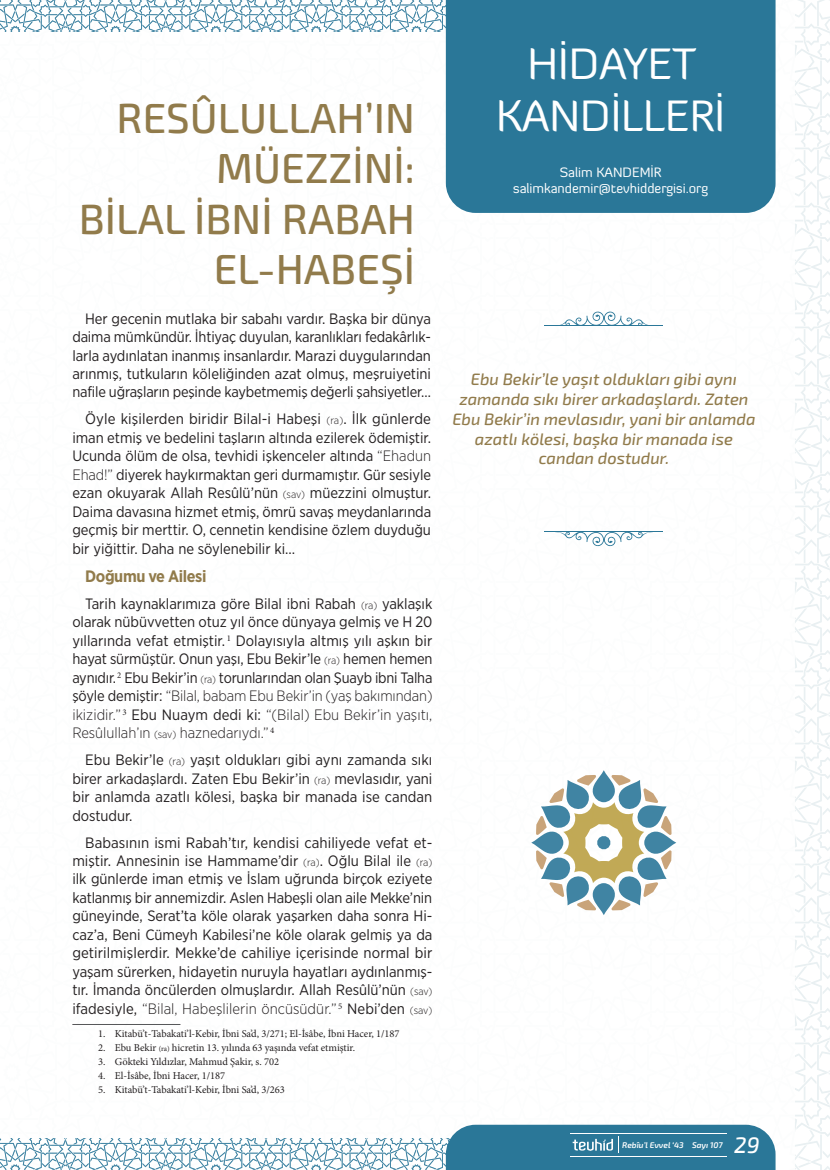
<style>
.page{position:relative;width:830px;height:1170px;background:#fff}
.page>*{position:absolute;margin:0;border:0;box-sizing:border-box;transform-origin:0 0}
.Yazar_Sayfa_Baslik{font:43.5px/52.2px "Diavlo";color:#fff;text-align:center}
.Yazar_Yazi_Baslik_Sa{font:500 42px/50.4px "Exo 2";color:#917b4b;text-align:right}
.t1{font:italic 500 22.5px "Exo 2";color:#fff}
.Spor_Yazar_Giris{font:italic 500 16.5px/19.8px "Exo 2";color:#917b4b;text-align:center}
.Arabaslik_2{font:700 16.5px "Gotham Narrow";letter-spacing:-.025em;color:#917b4b}
.Text{font:15px/18.5px "Gotham Narrow";letter-spacing:-.005em;color:#231f20;text-align:justify}
.Yazar_Sayfa_Mail_Sol{font:13.5px "Diavlo";color:#fff}
.Yazar_Sayfa_İsim_Sol{font:13.5px "Diavlo";color:#fff}
.Dipnot{font:10.5px "Minion Pro";letter-spacing:-.005em;color:#231f20}
.t2{font:italic 600 8.25px "Exo 2";color:#fff}
.s1{font-weight:300;font-size:10.5px}
.s2{font-weight:300}
.s3{font-size:7.5px}
</style>
<div class="page">
<svg style="left:795px;top:0;width:34px;height:1169px"></svg>
<div style="left:445px;top:0;width:330px;height:213px;background:#2a7798"></div>
<svg style="left:0;top:1138px;width:445px;height:31px"></svg>
<svg style="left:0;top:0;width:452px;height:31px"></svg>
<svg style="left:445px;top:1124px;width:330px;height:45px;background:#38809f"></svg>
<hr style="left:570px;top:1156px;width:156px;height:1px;background:#fff">
<hr style="left:570px;top:1132px;width:156px;height:1px;background:#fff">
<svg style="left:531px;top:770px;width:144px;height:144px"></svg>
<svg style="left:560px;top:311px;width:88px;height:14px"></svg>
<hr style="left:544px;top:325px;width:118px;height:1px;background:#2a7798">
<svg style="left:555px;top:531px;width:97px;height:15px"></svg>
<hr style="left:544px;top:532px;width:118px;height:1px;background:#2a7798">
<hr style="left:72px;top:1023px;width:108px;height:1px;background:#57585a">
<p class="Yazar_Yazi_Baslik_Sa" style="left:79px;top:94px;width:337px">RESÛLULLAH’IN<br>MÜEZZİNİ:<br>BİLAL İBNİ RABAH<br>EL-HABEŞİ</p>
<p class="Text" style="left:72px;top:309px;width:360px;text-indent:13px">Her gecenin mutlaka bir sabahı vardır. Başka bir dünya daima mümkündür. İhtiyaç duyulan, karanlıkları fedakârlık&shy;larla aydınlatan inanmış insanlardır. Marazi duygularından arınmış, tutkuların köleliğinden azat olmuş, meşruiyetini nafile uğraşların peşinde kaybetmemiş değerli şahsiyetler…</p>
<p class="Text" style="left:72px;top:409px;width:360px;text-indent:13px">Öyle kişilerden biridir Bilal-i Habeşi <span class="s1">(ra)</span>. İlk günlerde iman etmiş ve bedelini taşların altında ezilerek ödemiştir.<br>Ucunda ölüm de olsa, tevhidi işkenceler altında <span class="s2">“Ehadun Ehad!”</span> diyerek haykırmaktan geri durmamıştır. Gür sesiyle ezan okuyarak Allah Resûlü’nün <span class="s1">(sav)</span> müezzini olmuştur.<br>Daima davasına hizmet etmiş, ömrü savaş meydanlarında geçmiş bir merttir. O, cennetin kendisine özlem duyduğu bir yiğittir. Daha ne söylenebilir ki…</p>
<p class="Arabaslik_2" style="left:85px;top:565px;width:123px">Doğumu ve Ailesi</p>
<p class="Text" style="left:72px;top:594px;width:361px;text-indent:13px">Tarih kaynaklarımıza göre Bilal ibni Rabah <span class="s1">(ra)</span> yaklaşık olarak nübüvvetten otuz yıl önce dünyaya gelmiş ve H 20 yıllarında vefat etmiştir. <sup>1</sup> Dolayısıyla altmış yılı aşkın bir hayat sürmüştür. Onun yaşı, Ebu Bekir’le <span class="s1">(ra)</span> hemen hemen aynıdır. <sup>2</sup> Ebu Bekir’in <span class="s1">(ra)</span> torunlarından olan Şuayb ibni Talha şöyle demiştir: <span class="s2">“Bilal, babam Ebu Bekir’in (yaş bakımından) ikizidir.”</span> <sup>3</sup> Ebu Nuaym dedi ki: <span class="s2">“(Bilal) Ebu Bekir’in yaşıtı, Resûlullah’ın</span> <span class="s1">(sav)</span> <span class="s2">haznedarıydı.”</span> <sup>4</sup></p>
<p class="Text" style="left:72px;top:750px;width:361px;text-indent:13px">Ebu Bekir’le <span class="s1">(ra)</span> yaşıt oldukları gibi aynı zamanda sıkı birer arkadaşlardı. Zaten Ebu Bekir’in <span class="s1">(ra)</span> mevlasıdır, yani bir anlamda azatlı kölesi, başka bir manada ise candan dostudur.</p>
<p class="Text" style="left:72px;top:832px;width:361px;text-indent:13px">Babasının ismi Rabah’tır, kendisi cahiliyede vefat et&shy;miştir. Annesinin ise Hammame’dir <span class="s1">(ra)</span>. Oğlu Bilal ile <span class="s1">(ra) </span>ilk günlerde iman etmiş ve İslam uğrunda birçok eziyete katlanmış bir annemizdir. Aslen Habeşli olan aile Mekke’nin güneyinde, Serat’ta köle olarak yaşarken daha sonra Hi&shy;caz’a, Beni Cümeyh Kabilesi’ne köle olarak gelmiş ya da getirilmişlerdir. Mekke’de cahiliye içerisinde normal bir yaşam sürerken, hidayetin nuruyla hayatları aydınlanmış&shy;tır. İmanda öncülerden olmuşlardır. Allah Resûlü’nün <span class="s1">(sav) </span>ifadesiyle, <span class="s2">“Bilal, Habeşlilerin öncüsüdür.”</span> <sup>5</sup> Nebi’den <span class="s1">(sav)</span></p>
<p class="Dipnot" style="left:98px;top:1026px;width:303px">1. Kitabü’t-Tabakati’l-Kebir, İbni Sa’d, 3/271; El-İsâbe, İbni Hacer, 1/187</p>
<p class="Dipnot" style="left:98px;top:1040px;width:258px">2. Ebu Bekir <span class="s3">(ra)</span> hicretin 13. yılında 63 yaşında vefat etmiştir.</p>
<p class="Dipnot" style="left:98px;top:1054px;width:182px">3. Gökteki Yıldızlar, Mahmud Şakir, s. 702</p>
<p class="Dipnot" style="left:98px;top:1068px;width:128px">4. El-İsâbe, İbni Hacer, 1/187</p>
<p class="Dipnot" style="left:98px;top:1082px;width:188px">5. Kitabü’t-Tabakati’l-Kebir, İbni Sa’d, 3/263</p>
<p class="Yazar_Sayfa_Baslik" style="left:496px;top:37px;width:230px">HİDAYET<br>KANDİLLERİ</p>
<p class="Yazar_Sayfa_İsim_Sol" style="left:559px;top:164px;width:103px">Salim KANDEMİR</p>
<p class="Yazar_Sayfa_Mail_Sol" style="left:513px;top:180px;width:196px">salimkandemir@tevhiddergisi.org</p>
<p class="Spor_Yazar_Giris" style="left:452px;top:369px;width:304px">Ebu Bekir’le yaşıt oldukları gibi aynı zamanda sıkı birer arkadaşlardı. Zaten Ebu Bekir’in mevlasıdır, yani bir anlamda azatlı kölesi, başka bir manada ise candan dostudur.</p>
<p class="t2" style="left:622px;top:1139px;width:102px">Rebîu’l Evvel ‘43 Sayı 107</p>
<h3 class="t1" style="left:733px;top:1131px;width:27px">29</h3>
</div>
